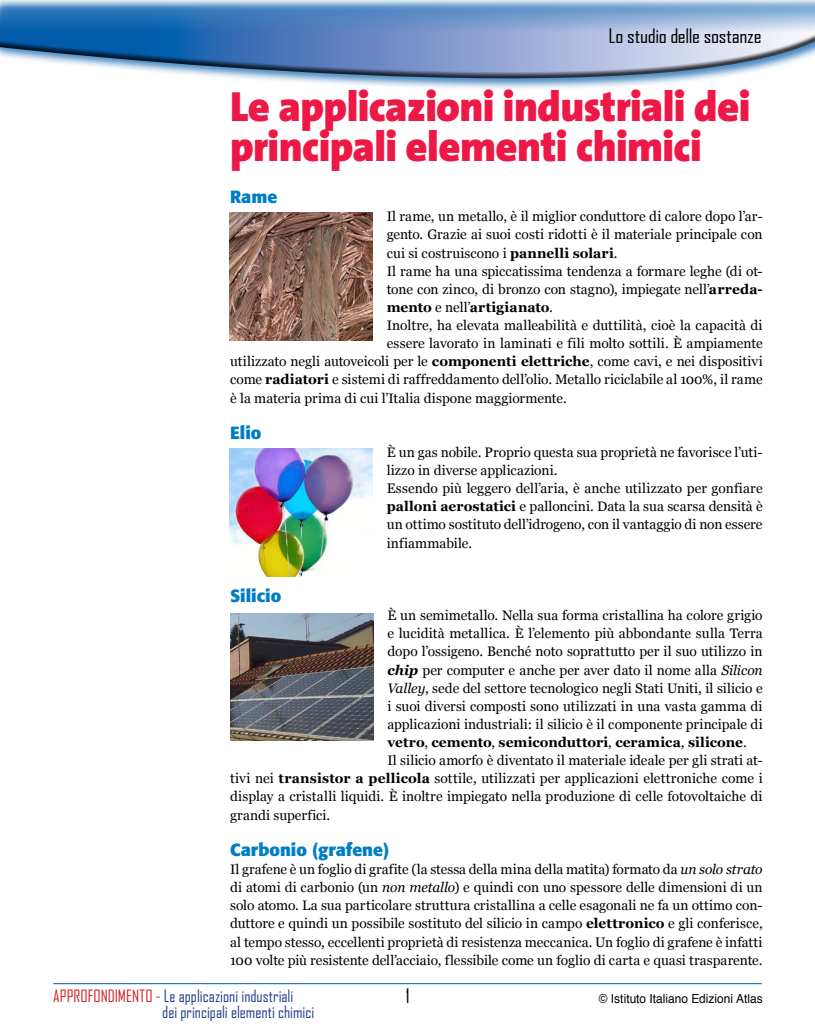
<style>
.page{position:relative;width:815px;height:1028px;background:#fff}
.page>*{position:absolute;margin:0;border:0;box-sizing:border-box;transform-origin:0 0}
.titolo_paragrafo_THE{font:900 42.5px/40px "The Sans";letter-spacing:-.015em;color:#ed1846}
.Normale{font:19.38px "Agency FB";color:#000}
.KOZUCA_Mincho_Pro_R{font:19.12px "Agency FB";letter-spacing:-.015em;color:#000;scale:1.11 1}
.Normale-2{font:700 17.5px "Formata";color:#007dc5}
.Titolo_1{font:700 17.5px "Formata";letter-spacing:-.005em;color:#007dc5}
.imalign_left{font:700 17.5px "Formata";color:#007dc5}
.Normale-3{font:16.25px "Agency FB";color:#25408f}
.Normale-4{font:13.75px/18.1px "Georgia";color:#000;text-align:justify}
.Corpo_del_testo{font:13.75px/18.1px "Georgia";color:#000;text-align:justify}
.imalign_left-2{font:13.75px/18.1px "Georgia";color:#000}
.x_INCISI_tris{font:12.5px "Helvetica";letter-spacing:.005em;color:#000;scale:.95 1}
.s1{font-weight:700}
.s2{font-weight:700;font-style:italic}
.s3{font-style:italic}
.s4{color:#d2232a}
</style>
<div class="page">
<svg style="left:276px;top:80px;width:418px;height:9px"></svg>
<div style="left:0;top:0;width:815px;height:80px;background:#000;opacity:.75"></div>
<hr style="left:53px;top:983px;width:709px;height:1px;background:#005baa">
<img style="left:229px;top:213px;width:144px;height:127px">
<img style="left:229px;top:448px;width:144px;height:128px">
<img style="left:230px;top:613px;width:143px;height:128px">
<p class="KOZUCA_Mincho_Pro_R" style="left:608px;top:24px;width:140px">Lo studio delle sostanze</p>
<p class="titolo_paragrafo_THE" style="left:230px;top:86px;width:522px">Le applicazioni industriali dei principali elementi chimici</p>
<p class="Titolo_1" style="left:230px;top:186px;width:49px">Rame</p>
<p class="Corpo_del_testo" style="left:387px;top:208px;width:377px">Il rame, un metallo, è il miglior conduttore di calore dopo l’ar&shy;gento. Grazie ai suoi costi ridotti è il materiale principale con cui si costruiscono i <span class="s1">pannelli solari</span>.</p>
<p class="Corpo_del_testo" style="left:387px;top:262px;width:377px">Il rame ha una spiccatissima tendenza a formare leghe (di ot&shy;tone con zinco, di bronzo con stagno), impiegate nell’<span class="s1">arreda&shy;mento</span> e nell’<span class="s1">artigianato</span>.</p>
<p class="Normale-4" style="left:387px;top:316px;width:377px">Inoltre, ha elevata malleabilità e duttilità, cioè la capacità di</p>
<p class="Normale-4" style="left:387px;top:335px;width:377px">essere lavorato in laminati e fili molto sottili. È ampiamente</p>
<p class="Normale-4" style="left:230px;top:353px;width:534px">utilizzato negli autoveicoli per le <span class="s1">componenti elettriche</span>, come cavi, e nei dispositivi</p>
<p class="Normale-4" style="left:230px;top:371px;width:534px">come <span class="s1">radiatori</span> e sistemi di raffreddamento dell’olio. Metallo riciclabile al 100%, il rame</p>
<p class="Normale-4" style="left:230px;top:389px;width:338px">è la materia prima di cui l’Italia dispone maggiormente.</p>
<p class="imalign_left" style="left:230px;top:422px;width:33px">Elio</p>
<p class="imalign_left-2" style="left:387px;top:443px;width:377px">È un gas nobile. Proprio questa sua proprietà ne favorisce l’uti&shy;lizzo in diverse applicazioni.</p>
<p class="imalign_left-2" style="left:387px;top:480px;width:377px;text-align:justify">Essendo più leggero dell’aria, è anche utilizzato per gonfiare <span class="s1">palloni aerostatici</span> e palloncini. Data la sua scarsa densità è un ottimo sostituto dell’idrogeno, con il vantaggio di non essere infiammabile.</p>
<p class="Titolo_1" style="left:230px;top:585px;width:53px">Silicio</p>
<p class="Normale-4" style="left:387px;top:606px;width:377px">È un semimetallo. Nella sua forma cristallina ha colore grigio e lucidità metallica. È l’elemento più abbondante sulla Terra dopo l’ossigeno. Benché noto soprattutto per il suo utilizzo in <span class="s2">chip</span> per computer e anche per aver dato il nome alla <span class="s3">Silicon Valley</span>, sede del settore tecnologico negli Stati Uniti, il silicio e i suoi diversi composti sono utilizzati in una vasta gamma di applicazioni industriali: il silicio è il componente principale di <span class="s1">vetro</span>, <span class="s1">cemento</span>, <span class="s1">semiconduttori</span>, <span class="s1">ceramica</span>, <span class="s1">silicone</span>.</p>
<p class="Normale-4" style="left:230px;top:751px;width:534px;text-indent:157px">Il silicio amorfo è diventato il materiale ideale per gli strati at&shy;tivi nei <span class="s1">transistor a pellicola</span> sottile, utilizzati per applicazioni elettroniche come i display a cristalli liquidi. È inoltre impiegato nella produzione di celle fotovoltaiche di grandi superfici.</p>
<p class="Normale-2" style="left:230px;top:838px;width:161px">Carbonio (grafene)</p>
<p class="Normale-4" style="left:230px;top:860px;width:534px">Il grafene è un foglio di grafite (la stessa della mina della matita) formato da <span class="s3">un solo strato </span>di atomi di carbonio (un <span class="s3">non metallo</span>) e quindi con uno spessore delle dimensioni di un solo atomo. La sua particolare struttura cristallina a celle esagonali ne fa un ottimo con&shy;duttore e quindi un possibile sostituto del silicio in campo <span class="s1">elettronico</span> e gli conferisce, al tempo stesso, eccellenti proprietà di resistenza meccanica. Un foglio di grafene è infatti 100 volte più resistente dell’acciaio, flessibile come un foglio di carta e quasi trasparente.</p>
<p class="Normale-3" style="left:53px;top:985px;width:242px"><span class="s4">APPROFONDIMENTO -</span> Le applicazioni industriali</p>
<p class="Normale" style="left:406px;top:983px;width:5px">1</p>
<p class="x_INCISI_tris" style="left:599px;top:988px;width:174px">© Istituto Italiano Edizioni Atlas</p>
<p class="Normale-3" style="left:162px;top:1002px;width:154px">dei principali elementi chimici</p>
</div>
